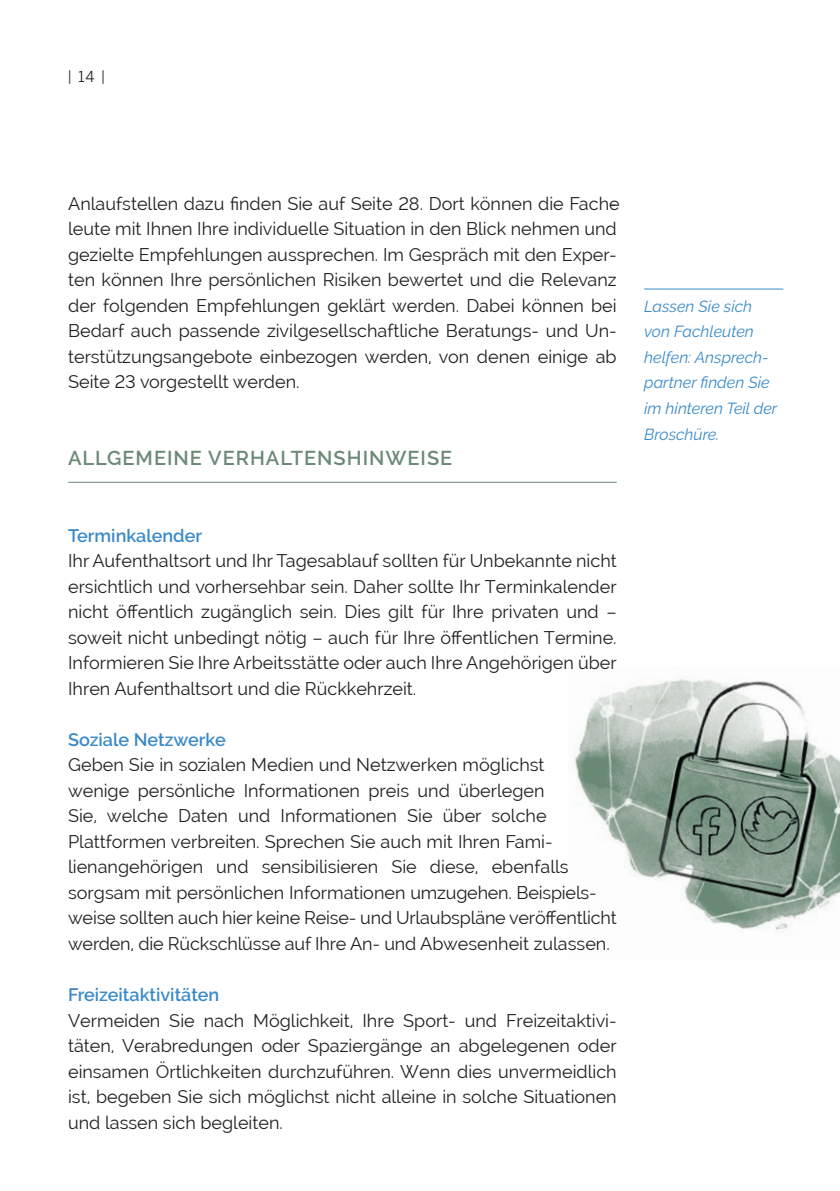
<style>
.page{position:relative;width:840px;height:1191px;background:#fff}
.page>*{position:absolute;margin:0;border:0;box-sizing:border-box;transform-origin:0 0}
.Überschrift_2{font:600 20px "Raleway";letter-spacing:.05em;color:#6a8a76}
.Fließtext{font:18px/25.6px "Raleway";color:#231f20;text-align:justify}
.Fließtext-2{font:600 18px "Raleway";color:#3a8ac9}
.t1{font:italic 16px/25.6px "Raleway";color:#3a8ac9}
.t2{font:15px "Raleway";color:#231f20}
.s1{font-family:"Benton Sans"}
</style>
<div class="page">
<img style="left:574px;top:679px;width:265px;height:252px">
<hr style="left:68px;top:482px;width:548px;height:1px;background:#6a8a76">
<hr style="left:643px;top:289px;width:139px;height:1px;background:#3a8ac9">
<p class="t2" style="left:68px;top:68px;width:38px">| <span class="s1">14</span> |</p>
<p class="Fließtext" style="left:68px;top:191px;width:550px">Anlaufstellen dazu finden Sie auf Seite 28. Dort können die Fach&shy;leute mit Ihnen Ihre individuelle Situation in den Blick nehmen und gezielte Empfehlungen aussprechen. Im Gespräch mit den Exper&shy;ten können Ihre persönlichen Risiken bewertet und die Relevanz der folgenden Empfehlungen geklärt werden. Dabei können bei Bedarf auch passende zivilgesellschaftliche Beratungs- und Un&shy;terstützungsangebote einbezogen werden, von denen einige ab Seite 23 vorgestellt werden.</p>
<p class="Überschrift_2" style="left:68px;top:446px;width:385px">ALLGEMEINE VERHALTENSHINWEISE</p>
<p class="Fließtext-2" style="left:68px;top:525px;width:135px">Terminkalender</p>
<p class="Fließtext" style="left:68px;top:548px;width:550px">Ihr Aufenthaltsort und Ihr Tagesablauf sollten für Unbekannte nicht ersichtlich und vorhersehbar sein. Daher sollte Ihr Terminkalender nicht öffentlich zugänglich sein. Dies gilt für Ihre privaten und – soweit nicht unbedingt nötig – auch für Ihre öffentlichen Termine.<br>Informieren Sie Ihre Arbeitsstätte oder auch Ihre Angehörigen über Ihren Aufenthaltsort und die Rückkehrzeit.</p>
<p class="Fließtext-2" style="left:68px;top:729px;width:159px">Soziale Netzwerke</p>
<p class="Fließtext" style="left:68px;top:752px;width:549px;text-align:left">Geben Sie in sozialen Medien und Netzwerken möglichst<br>wenige persönliche Informationen preis und überlegen<br>Sie, welche Daten und Informationen Sie über solche Plattformen verbreiten. Sprechen Sie auch mit Ihren Fami&shy;lienangehörigen und sensibilisieren Sie diese, ebenfalls sorgsam mit persönlichen Informationen umzugehen. Beispiels&shy;weise sollten auch hier keine Reise- und Urlaubspläne veröffentlicht werden, die Rückschlüsse auf Ihre An- und Abwesenheit zulassen.</p>
<p class="Fließtext-2" style="left:68px;top:984px;width:152px">Freizeitaktivitäten</p>
<p class="Fließtext" style="left:68px;top:1007px;width:550px;text-align:left">Vermeiden Sie nach Möglichkeit, Ihre Sport- und Freizeitaktivi&shy;täten, Verabredungen oder Spaziergänge an abgelegenen oder einsamen Örtlichkeiten durchzuführen. Wenn dies unvermeidlich ist, begeben Sie sich möglichst nicht alleine in solche Situationen und lassen sich begleiten.</p>
<p class="t1" style="left:643px;top:293px;width:135px">Lassen Sie sich von Fachleuten helfen: Ansprech&shy;partner finden Sie im hinteren Teil der<br>Broschüre.</p>
</div>
